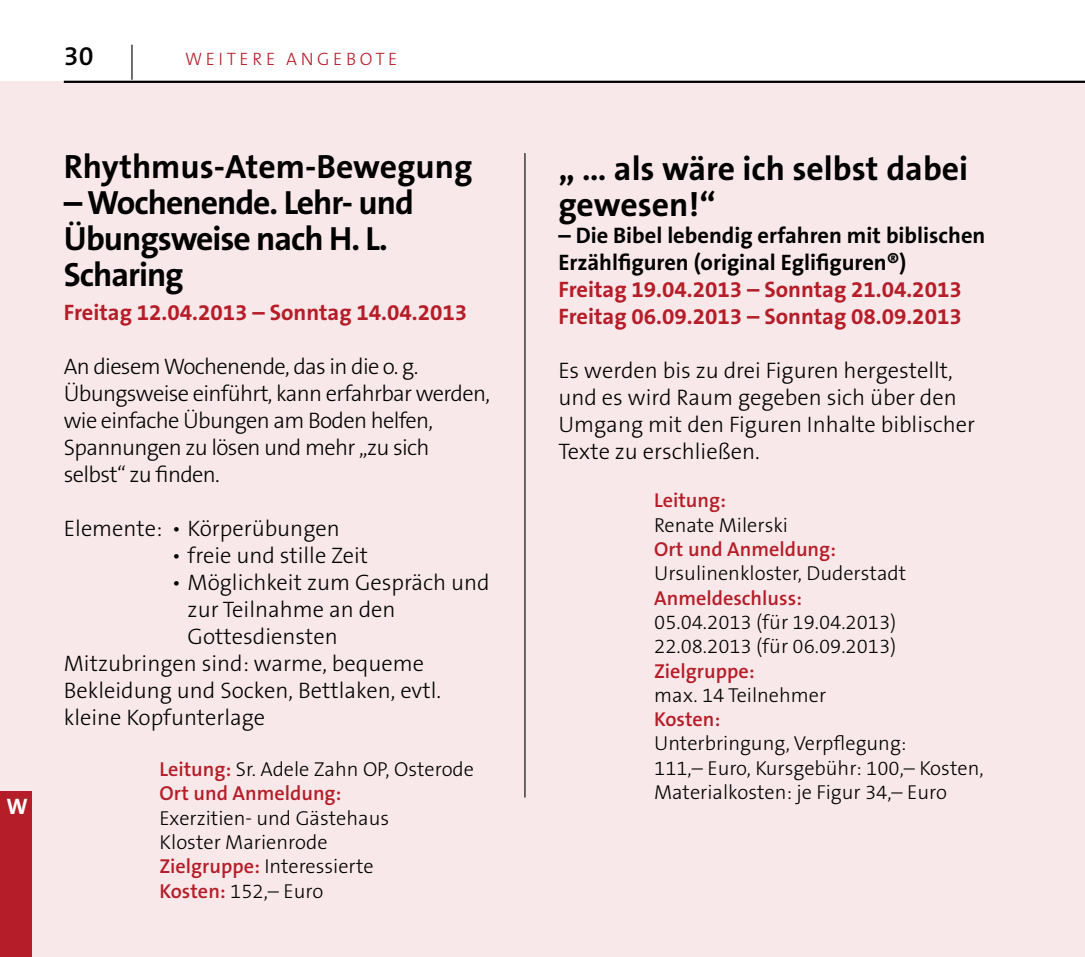
<style>
.page{position:relative;width:1085px;height:957px;background:#fff}
.page>*{position:absolute;margin:0;border:0;box-sizing:border-box;transform-origin:0 0}
.t1{font:700 33.75px/36px "The Sans B7";letter-spacing:-.01em;color:#000}
.t2{font:700 33.75px/36px "The Sans B7";letter-spacing:-.03em;color:#000}
.t3{font:600 27px "The Sans B6";color:#000}
.t4{font:300 22.5px/27px "The Sans B3";color:#000}
.t5{font:300 22.5px/27px "The Sans B3";letter-spacing:-.03em;color:#000}
.t6{font:700 22.5px/27px "The Sans B7";color:#b51d28}
.t7{font:700 22.5px/27px "The Sans B7";color:#000}
.t8{font:700 22.5px "The Sans B7";color:#fff}
.t9{font:300 20.25px/24.3px "The Sans B3";color:#000}
.t10{font:600 20.25px "The Sans B6";color:#b51d28}
.t11{font:300 18px "The Sans B3";color:#b51d28}
.s1{font-family:"The Sans B6";font-weight:600;color:#b51d28}
</style>
<div class="page">
<hr style="left:131px;top:45px;width:1px;height:35px;background:#000">
<div style="left:0;top:82px;width:1084px;height:875px;background:#f8e8e9"></div>
<div style="left:0;top:791px;width:32px;height:166px;background:#b51d28"></div>
<hr style="left:524px;top:153px;width:1px;height:644px;background:#000">
<hr style="left:64px;top:81px;width:1020px;height:2px;background:#000">
<p class="t8" style="left:6px;top:794px;width:23px">W</p>
<h2 class="t3" style="left:64px;top:41px;width:31px">30</h2>
<p class="t11" style="left:185px;top:49px;width:33px">Weitere</p>
<p class="t11" style="left:286px;top:49px;width:29px">Angebote</p>
<h1 class="t1" style="left:64px;top:150px;width:410px">Rhythmus-Atem-Bewegung</h1>
<h1 class="t2" style="left:64px;top:186px;width:351px">– Wochenende. Lehr- und<br>Übungsweise nach H. L.<br>Scharing</h1>
<p class="t6" style="left:64px;top:299px;width:405px">Freitag 12.04.2013 – Sonntag 14.04.2013</p>
<p class="t5" style="left:64px;top:353px;width:427px">An diesem Wochenende, das in die o. g.<br>Übungsweise einführt, kann erfahrbar werden, wie einfache Übungen am Boden helfen, Spannungen zu lösen und mehr „zu sich selbst“ zu finden.</p>
<p class="t4" style="left:64px;top:515px;width:277px">Elemente: • Körperübungen</p>
<p class="t4" style="left:172px;top:542px;width:198px">• freie und stille Zeit</p>
<p class="t4" style="left:172px;top:569px;width:319px">• Möglichkeit zum Gespräch und</p>
<p class="t4" style="left:188px;top:596px;width:209px">zur Teilnahme an den</p>
<p class="t4" style="left:188px;top:623px;width:152px">Gottesdiensten</p>
<p class="t4" style="left:64px;top:650px;width:362px">Mitzubringen sind: warme, bequeme</p>
<p class="t4" style="left:64px;top:677px;width:379px">Bekleidung und Socken, Bettlaken, evtl.</p>
<p class="t4" style="left:64px;top:704px;width:203px">kleine Kopfunterlage</p>
<p class="t9" style="left:159px;top:757px;width:316px"><span class="s1">Leitung:</span> Sr. Adele Zahn OP, Osterode</p>
<p class="t10" style="left:159px;top:782px;width:183px">Ort und Anmeldung:</p>
<p class="t9" style="left:159px;top:806px;width:231px">Exerzitien- und Gästehaus<br>Kloster Marienrode<br><span class="s1">Zielgruppe:</span> Interessierte<br><span class="s1">Kosten:</span> 152,– Euro</p>
<h1 class="t1" style="left:558px;top:151px;width:411px">„ … als wäre ich selbst dabei gewesen!“</h1>
<p class="t7" style="left:558px;top:222px;width:428px">– Die Bibel lebendig erfahren mit biblischen<br>Erzählfiguren (original Eglifiguren®)</p>
<p class="t6" style="left:558px;top:276px;width:405px">Freitag 19.04.2013 – Sonntag 21.04.2013<br>Freitag 06.09.2013 – Sonntag 08.09.2013</p>
<p class="t4" style="left:558px;top:357px;width:418px">Es werden bis zu drei Figuren hergestellt, und es wird Raum gegeben sich über den Umgang mit den Figuren Inhalte biblischer Texte zu erschließen.</p>
<p class="t10" style="left:654px;top:489px;width:73px">Leitung:</p>
<p class="t9" style="left:654px;top:513px;width:135px">Renate Milerski</p>
<p class="t10" style="left:654px;top:538px;width:183px">Ort und Anmeldung:</p>
<p class="t9" style="left:654px;top:562px;width:253px">Ursulinenkloster, Duderstadt</p>
<p class="t10" style="left:654px;top:587px;width:149px">Anmeldeschluss:</p>
<p class="t9" style="left:654px;top:610px;width:243px">05.04.2013 (für 19.04.2013)<br>22.08.2013 (für 06.09.2013)</p>
<p class="t10" style="left:654px;top:660px;width:102px">Zielgruppe:</p>
<p class="t9" style="left:654px;top:683px;width:173px">max. 14 Teilnehmer</p>
<p class="t10" style="left:654px;top:708px;width:68px">Kosten:</p>
<p class="t9" style="left:654px;top:732px;width:331px">Unterbringung, Verpflegung:<br>111,– Euro, Kursgebühr: 100,– Kosten,<br>Materialkosten: je Figur 34,– Euro</p>
</div>
